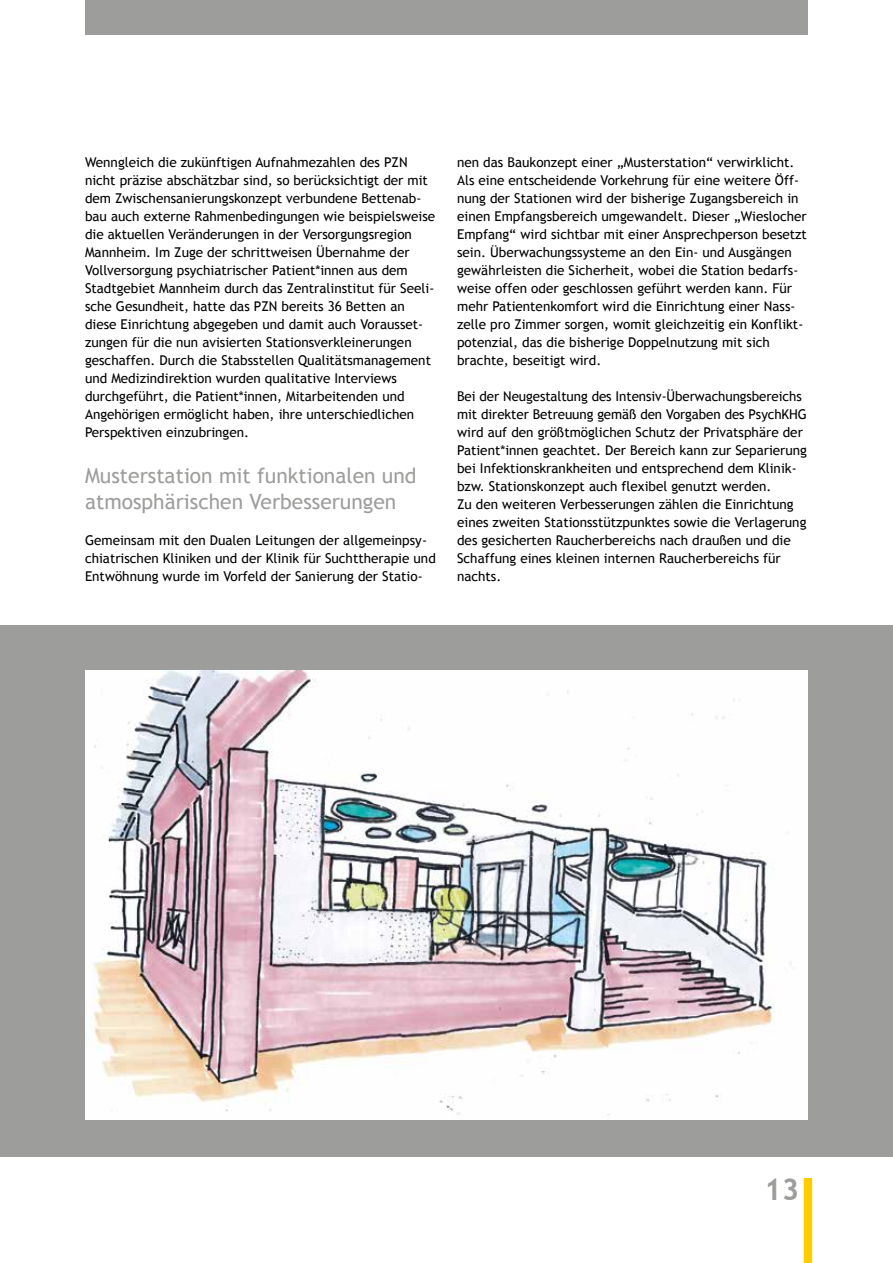
<style>
.page{position:relative;width:893px;height:1263px;background:#fff}
.page>*{position:absolute;margin:0;border:0;box-sizing:border-box;transform-origin:0 0}
.t1{font:700 30px "Trebuchet MS";color:#9d9d9c}
.t2{font:21px/25.5px "Trebuchet MS";color:#9d9d9c}
.t3{font:13.5px/18px "Trebuchet MS";color:#000}
</style>
<div class="page">
<div style="left:804px;top:1178px;width:8px;height:85px;background:#fc0"></div>
<div style="left:0;top:625px;width:893px;height:532px;background:#9d9d9c"></div>
<div style="left:85px;top:0;width:723px;height:34px;background:#9d9d9c"></div>
<img style="left:85px;top:671px;width:723px;height:449px">
<p class="t3" style="left:85px;top:153px;width:352px">Wenngleich die zukünftigen Aufnahmezahlen des PZN nicht präzise abschätzbar sind, so berücksichtigt der mit dem Zwischensanierungskonzept verbundene Bettenab&shy;bau auch externe Rahmenbedingungen wie beispielsweise die aktuellen Veränderungen in der Versorgungsregion Mannheim. Im Zuge der schrittweisen Übernahme der Vollversorgung psychiatrischer Patient*innen aus dem Stadtgebiet Mannheim durch das Zentralinstitut für Seeli&shy;sche Gesundheit, hatte das PZN bereits 36 Betten an diese Einrichtung abgegeben und damit auch Vorausset&shy;zungen für die nun avisierten Stationsverkleinerungen geschaffen. Durch die Stabsstellen Qualitätsmanagement und Medizindirektion wurden qualitative Interviews durchgeführt, die Patient*innen, Mitarbeitenden und Angehörigen ermöglicht haben, ihre unterschiedlichen Perspektiven einzubringen.</p>
<h2 class="t2" style="left:85px;top:463px;width:333px">Musterstation mit funktionalen und atmosphärischen Verbesserungen</h2>
<p class="t3" style="left:85px;top:531px;width:352px">Gemeinsam mit den Dualen Leitungen der allgemeinpsy&shy;chiatrischen Kliniken und der Klinik für Suchttherapie und<br>Entwöhnung wurde im Vorfeld der Sanierung der Statio-</p>
<p class="t3" style="left:457px;top:153px;width:351px">nen das Baukonzept einer „Musterstation“ verwirklicht.<br>Als eine entscheidende Vorkehrung für eine weitere Öff&shy;nung der Stationen wird der bisherige Zugangsbereich in einen Empfangsbereich umgewandelt. Dieser „Wieslocher Empfang“ wird sichtbar mit einer Ansprechperson besetzt sein. Überwachungssysteme an den Ein- und Ausgängen gewährleisten die Sicherheit, wobei die Station bedarfs&shy;weise offen oder geschlossen geführt werden kann. Für mehr Patientenkomfort wird die Einrichtung einer Nass&shy;zelle pro Zimmer sorgen, womit gleichzeitig ein Konflikt&shy;potenzial, das die bisherige Doppelnutzung mit sich brachte, beseitigt wird.</p>
<p class="t3" style="left:457px;top:387px;width:351px">Bei der Neugestaltung des Intensiv-Überwachungsbereichs mit direkter Betreuung gemäß den Vorgaben des PsychKHG wird auf den größtmöglichen Schutz der Privatsphäre der Patient*innen geachtet. Der Bereich kann zur Separierung bei Infektionskrankheiten und entsprechend dem Klinik&shy;bzw. Stationskonzept auch flexibel genutzt werden.<br>Zu den weiteren Verbesserungen zählen die Einrichtung eines zweiten Stationsstützpunktes sowie die Verlagerung des gesicherten Raucherbereichs nach draußen und die Schaffung eines kleinen internen Raucherbereichs für nachts.</p>
<h1 class="t1" style="left:764px;top:1171px;width:37px">13</h1>
</div>
